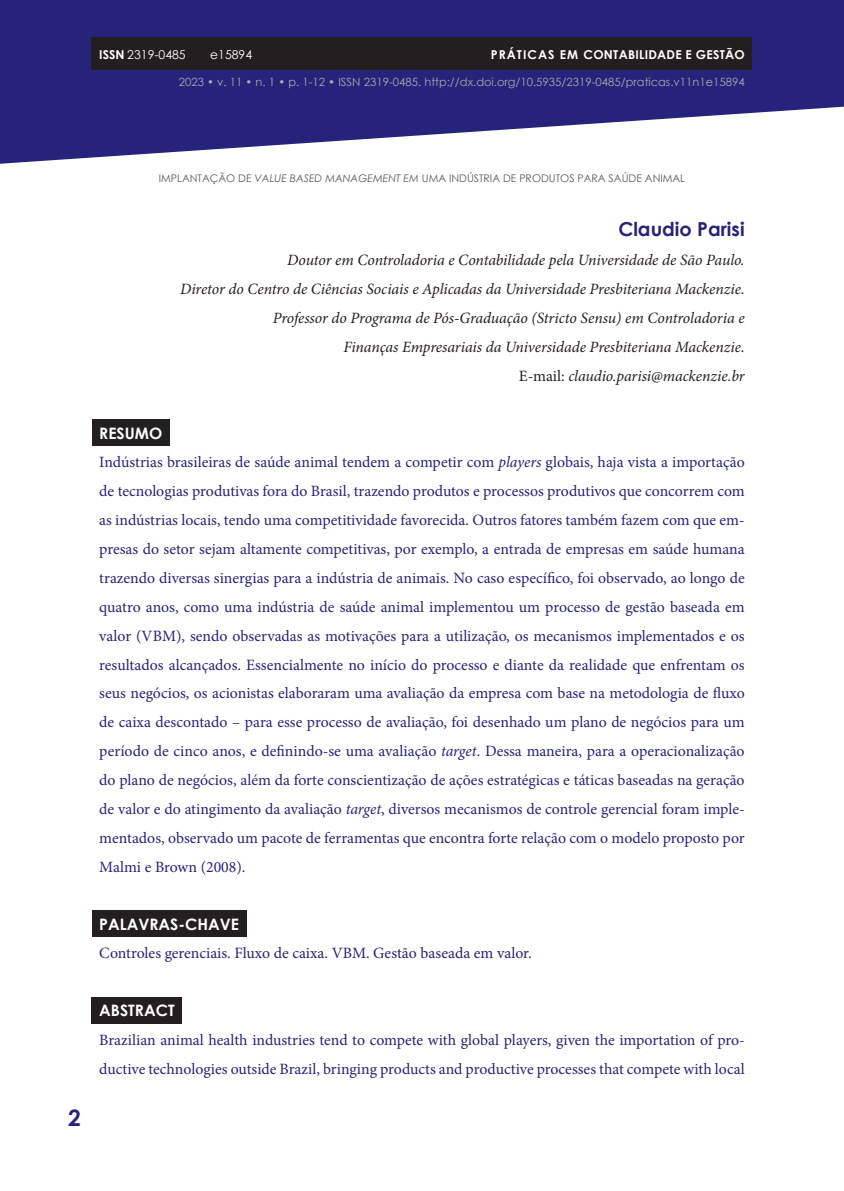
<style>
.page{position:relative;width:844px;height:1191px;background:#fff}
.page>*{position:absolute;margin:0;border:0;box-sizing:border-box;transform-origin:0 0}
.t1{font:700 22.75px "Century Gothic";color:#26237b}
.t2{font:700 19.25px "Century Gothic";color:#26237b}
.t3{font:15.75px/28.9px "Minion Pro";color:#26237b;text-align:justify}
.t4{font:italic 15.75px/28.9px "Minion Pro";letter-spacing:-.005em;color:#231f20;text-align:right}
.t5{font:700 15.75px "Century Gothic";color:#fff}
.t6{font:700 12.25px "Century Gothic";letter-spacing:.02em;color:#fff}
.t7{font:12.25px "Century Gothic";color:#fff}
.t8{font:11.38px "Century Gothic";color:#a8a9ad}
.t9{font:10.5px "Century Gothic";color:#57585a}
.s1{font-weight:700}
.s2{font-style:italic}
.s3{font-style:normal}
</style>
<div class="page">
<svg style="left:843px;top:0;width:1px;height:107px"></svg>
<svg style="left:0;top:0;width:843px;height:164px;fill:#26237b"></svg>
<div style="left:92px;top:37px;width:660px;height:33px;background:#231f20"></div>
<div style="left:92px;top:419px;width:78px;height:27px;background:#231f20"></div>
<div style="left:92px;top:910px;width:154px;height:27px;background:#231f20"></div>
<div style="left:92px;top:997px;width:90px;height:26px;background:#231f20"></div>
<p class="t7" style="left:99px;top:46px;width:88px"><span class="s1">ISSN</span> 2319-0485</p>
<p class="t7" style="left:210px;top:46px;width:43px">e15894</p>
<p class="t6" style="left:491px;top:45px;width:255px">PRÁTICAS EM CONTABILIDADE E GESTÃO</p>
<p class="t8" style="left:179px;top:74px;width:567px">2023 • v. 11 • n. 1 • p. 1-12 • ISSN 2319-0485. http://dx.doi.org/10.5935/2319-0485/praticas.v11n1e15894</p>
<h1 class="t1" style="left:68px;top:1100px;width:14px">2</h1>
<p class="t9" style="left:159px;top:171px;width:527px">IMPLANTAÇÃO DE <span class="s2">VALUE BASED MANAGEMENT EM</span> UMA INDÚSTRIA DE PRODUTOS PARA SAÚDE ANIMAL</p>
<p class="t2" style="left:618px;top:215px;width:128px">Claudio Parisi</p>
<p class="t4" style="left:180px;top:246px;width:565px">Doutor em Controladoria e Contabilidade pela Universidade de São Paulo.<br>Diretor do Centro de Ciências Sociais e Aplicadas da Universidade Presbiteriana Mackenzie.<br>Professor do Programa de Pós-Graduação (Stricto Sensu) em Controladoria e<br>Finanças Empresariais da Universidade Presbiteriana Mackenzie.<br><span class="s3">E-mail:</span> claudio.parisi@mackenzie.br</p>
<p class="t5" style="left:99px;top:421px;width:64px">RESUMO</p>
<p class="t3" style="left:99px;top:448px;width:646px">Indústrias brasileiras de saúde animal tendem a competir com <span class="s2">players</span> globais, haja vista a importação de tecnologias produtivas fora do Brasil, trazendo produtos e processos produtivos que concorrem com as indústrias locais, tendo uma competitividade favorecida. Outros fatores também fazem com que em&shy;presas do setor sejam altamente competitivas, por exemplo, a entrada de empresas em saúde humana trazendo diversas sinergias para a indústria de animais. No caso específico, foi observado, ao longo de quatro anos, como uma indústria de saúde animal implementou um processo de gestão baseada em valor (VBM), sendo observadas as motivações para a utilização, os mecanismos implementados e os resultados alcançados. Essencialmente no início do processo e diante da realidade que enfrentam os seus negócios, os acionistas elaboraram uma avaliação da empresa com base na metodologia de fluxo de caixa descontado – para esse processo de avaliação, foi desenhado um plano de negócios para um período de cinco anos, e definindo-se uma avaliação <span class="s2">target</span>. Dessa maneira, para a operacionalização do plano de negócios, além da forte conscientização de ações estratégicas e táticas baseadas na geração de valor e do atingimento da avaliação <span class="s2">target</span>, diversos mecanismos de controle gerencial foram imple&shy;mentados, observado um pacote de ferramentas que encontra forte relação com o modelo proposto por Malmi e Brown (2008).</p>
<p class="t5" style="left:99px;top:911px;width:141px">PALAVRAS-CHAVE</p>
<p class="t3" style="left:99px;top:939px;width:434px">Controles gerenciais. Fluxo de caixa. VBM. Gestão baseada em valor.</p>
<p class="t5" style="left:99px;top:998px;width:77px">ABSTRACT</p>
<p class="t3" style="left:99px;top:1025px;width:646px">Brazilian animal health industries tend to compete with global players, given the importation of pro&shy;ductive technologies outside Brazil, bringing products and productive processes that compete with local</p>
</div>
